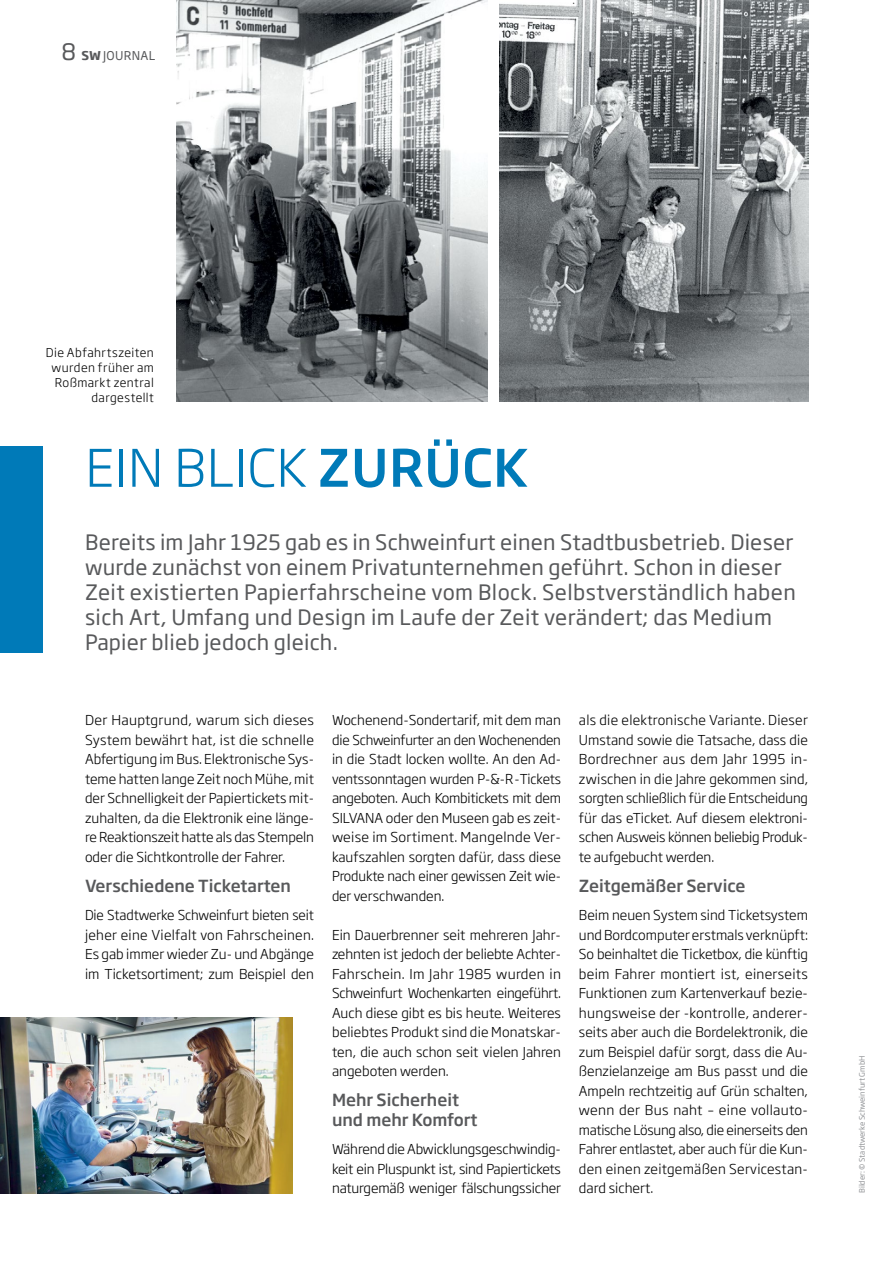
<style>
.page{position:relative;width:893px;height:1263px;background:#fff}
.page>*{position:absolute;margin:0;border:0;box-sizing:border-box;transform-origin:0 0}
.t1{font:300 51px "Soho Gothic Pro";color:#007ab8}
.t2{font:500 51px "Soho Gothic Pro";color:#007ab8}
.t3{font:21px/25.2px "Soho Gothic Pro";letter-spacing:.01em;color:#58595b}
.t4{font:500 16.5px/19.5px "Soho Gothic Pro";color:#58595b}
.t5{font:300 13.5px/19.5px "Soho Gothic Pro";letter-spacing:-.005em;color:#000;text-align:justify}
.t6{font:300 12px/15px "Soho Gothic Pro";letter-spacing:.035em;color:#000;text-align:right}
.t7{font:12px "Soho Gothic Pro";letter-spacing:.025em;color:#58595b}
.t8{font:7.5px "Soho Gothic Pro";color:#939598}
.s1{font-size:22.5px}
.s2{font-weight:700}
</style>
<div class="page">
<img style="left:0;top:1018px;width:292px;height:175px">
<img style="left:176px;top:0;width:312px;height:402px">
<img style="left:499px;top:0;width:309px;height:402px">
<div style="left:0;top:447px;width:43px;height:206px;background:#007ab8"></div>
<p class="t7" style="left:62px;top:46px;width:95px"><span class="s1">8</span> <span class="s2">SW</span> Journal</p>
<p class="t6" style="left:46px;top:344px;width:110px">Die Abfahrtszeiten wurden früher am<br>Roßmarkt zentral dargestellt</p>
<h1 class="t1" style="left:85px;top:428px;width:147px">Ein Blick</h1>
<h1 class="t2" style="left:318px;top:428px;width:212px">zu rück</h1>
<p class="t3" style="left:85px;top:528px;width:712px">Bereits im Jahr 1925 gab es in Schweinfurt einen Stadtbusbetrieb. Dieser wurde zunächst von einem Privatunternehmen geführt. Schon in dieser Zeit existierten Papierfahrscheine vom Block. Selbstverständlich haben sich Art, Umfang und Design im Laufe der Zeit verändert; das Medium Papier blieb jedoch gleich.</p>
<p class="t5" style="left:85px;top:709px;width:230px">Der Hauptgrund, warum sich dieses System bewährt hat, ist die schnelle Abfertigung im Bus. Elektronische Sys&shy;teme hatten lange Zeit noch Mühe, mit der Schnelligkeit der Papiertickets mit&shy;zuhalten, da die Elektronik eine länge&shy;re Reaktionszeit hatte als das Stempeln oder die Sichtkontrolle der Fahrer.</p>
<p class="t4" style="left:85px;top:875px;width:207px">Verschiedene Ticketarten</p>
<p class="t5" style="left:85px;top:904px;width:230px">Die Stadtwerke Schweinfurt bieten seit jeher eine Vielfalt von Fahrscheinen.<br>Es gab immer wieder Zu- und Abgänge im Ticketsortiment; zum Beispiel den</p>
<p class="t5" style="left:332px;top:709px;width:230px">Wochenend-Sondertarif, mit dem man die Schweinfurter an den Wochenenden in die Stadt locken wollte. An den Ad&shy;ventssonntagen wurden P-&amp;-R-Tickets angeboten. Auch Kombitickets mit dem SILVANA oder den Museen gab es zeit&shy;weise im Sortiment. Mangelnde Ver&shy;kaufszahlen sorgten dafür, dass diese Produkte nach einer gewissen Zeit wie&shy;der verschwanden.</p>
<p class="t5" style="left:332px;top:924px;width:230px">Ein Dauerbrenner seit mehreren Jahr&shy;zehnten ist jedoch der beliebte Achter-Fahrschein. Im Jahr 1985 wurden in Schweinfurt Wochenkarten eingeführt.<br>Auch diese gibt es bis heute. Weiteres beliebtes Produkt sind die Monatskar&shy;ten, die auch schon seit vielen Jahren angeboten werden.</p>
<p class="t4" style="left:332px;top:1089px;width:147px">Mehr Sicherheit und mehr Komfort</p>
<p class="t5" style="left:332px;top:1138px;width:230px">Während die Abwicklungsgeschwindig&shy;keit ein Pluspunkt ist, sind Papiertickets naturgemäß weniger fälschungssicher</p>
<p class="t5" style="left:579px;top:709px;width:230px">als die elektronische Variante. Dieser Umstand sowie die Tatsache, dass die Bordrechner aus dem Jahr 1995 in&shy;zwischen in die Jahre gekommen sind, sorgten schließlich für die Entscheidung für das eTicket. Auf diesem elektroni&shy;schen Ausweis können beliebig Produk&shy;te aufgebucht werden.</p>
<p class="t4" style="left:579px;top:875px;width:168px">Zeitgemäßer Service</p>
<p class="t5" style="left:579px;top:904px;width:230px">Beim neuen System sind Ticketsystem und Bordcomputer erstmals verknüpft:<br>So beinhaltet die Ticketbox, die künftig beim Fahrer montiert ist, einerseits Funktionen zum Kartenverkauf bezie&shy;hungsweise der -kontrolle, anderer&shy;seits aber auch die Bordelektronik, die zum Beispiel dafür sorgt, dass die Au&shy;ßenzielanzeige am Bus passt und die Ampeln rechtzeitig auf Grün schalten, wenn der Bus naht – eine vollauto&shy;matische Lösung also, die einerseits den Fahrer entlastet, aber auch für die Kun&shy;den einen zeitgemäßen Servicestan&shy;dard sichert.</p>
<p class="t8" style="left:856px;top:1193px;width:139px;rotate:-90deg">Bilder: © Stadtwerke Schweinfurt GmbH</p>
</div>
